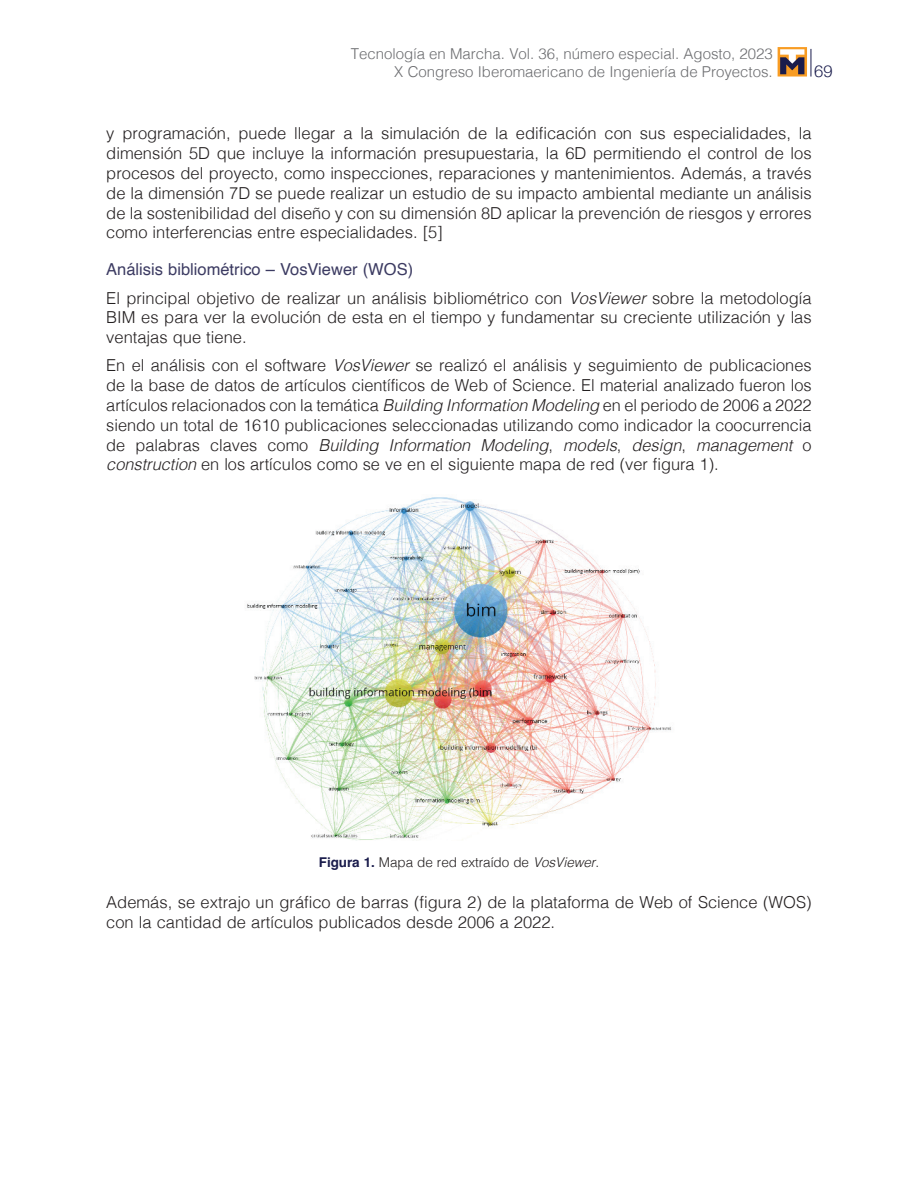
<style>
.page{position:relative;width:918px;height:1188px;background:#fff}
.page>*{position:absolute;margin:0;border:0;box-sizing:border-box;transform-origin:0 0}
.t1{font:300 16.5px/19.8px "Helvetica";color:#231f20}
.t2{font:300 16.5px "Helvetica Neue";color:#1a1c4c}
.t3{font:300 15px/18px "Helvetica";color:#6c6d70;text-align:right}
.t4{font:300 13.5px "Helvetica";letter-spacing:-.005em;color:#231f20}
.s1{font-weight:400;color:#3c3b62}
.s2{font-style:italic}
.s3{font-weight:700;color:#1a1c4c}
</style>
<div class="page">
<svg style="left:811px;top:49px;width:1px;height:28px"></svg>
<svg style="left:778px;top:47px;width:29px;height:30px"></svg>
<svg style="left:780px;top:49px;width:24px;height:25px"></svg>
<img style="left:247px;top:497px;width:425px;height:343px">
<p class="t3" style="left:351px;top:43px;width:423px">Tecnología en Marcha. Vol. 36, número especial. Agosto, 2023<br>X Congreso Iberomaericano de Ingeniería de Proyectos.</p>
<p class="t2" style="left:814px;top:57px;width:20px">69</p>
<p class="t1" style="left:106px;top:122px;width:707px;text-align:justify">y programación, puede llegar a la simulación de la edificación con sus especialidades, la dimensión 5D que incluye la información presupuestaria, la 6D permitiendo el control de los procesos del proyecto, como inspecciones, reparaciones y mantenimientos. Además, a través de la dimensión 7D se puede realizar un estudio de su impacto ambiental mediante un análisis de la sostenibilidad del diseño y con su dimensión 8D aplicar la prevención de riesgos y errores como interferencias entre especialidades. [5]</p>
<p class="t1" style="left:106px;top:254px;width:707px;line-height:28.3px"><span class="s1">Análisis bibliométrico – VosViewer (WOS)<br></span>El principal objetivo de realizar un análisis bibliométrico con <span class="s2">VosViewer</span> sobre la metodología</p>
<p class="t1" style="left:106px;top:306px;width:707px">BIM es para ver la evolución de esta en el tiempo y fundamentar su creciente utilización y las ventajas que tiene.</p>
<p class="t1" style="left:106px;top:355px;width:707px;text-align:justify">En el análisis con el software <span class="s2">VosViewer</span> se realizó el análisis y seguimiento de publicaciones de la base de datos de artículos científicos de Web of Science. El material analizado fueron los artículos relacionados con la temática <span class="s2">Building Information Modeling</span> en el periodo de 2006 a 2022 siendo un total de 1610 publicaciones seleccionadas utilizando como indicador la coocurrencia de palabras claves como <span class="s2">Building Information Modeling</span>, <span class="s2">models</span>, <span class="s2">design</span>, <span class="s2">management</span> o <span class="s2">construction</span> en los artículos como se ve en el siguiente mapa de red (ver figura 1).</p>
<p class="t4" style="left:319px;top:851px;width:282px"><span class="s3">Figura 1.</span> Mapa de red extraído de <span class="s2">VosViewer</span>.</p>
<p class="t1" style="left:106px;top:891px;width:707px">Además, se extrajo un gráfico de barras (figura 2) de la plataforma de Web of Science (WOS) con la cantidad de artículos publicados desde 2006 a 2022.</p>
</div>
